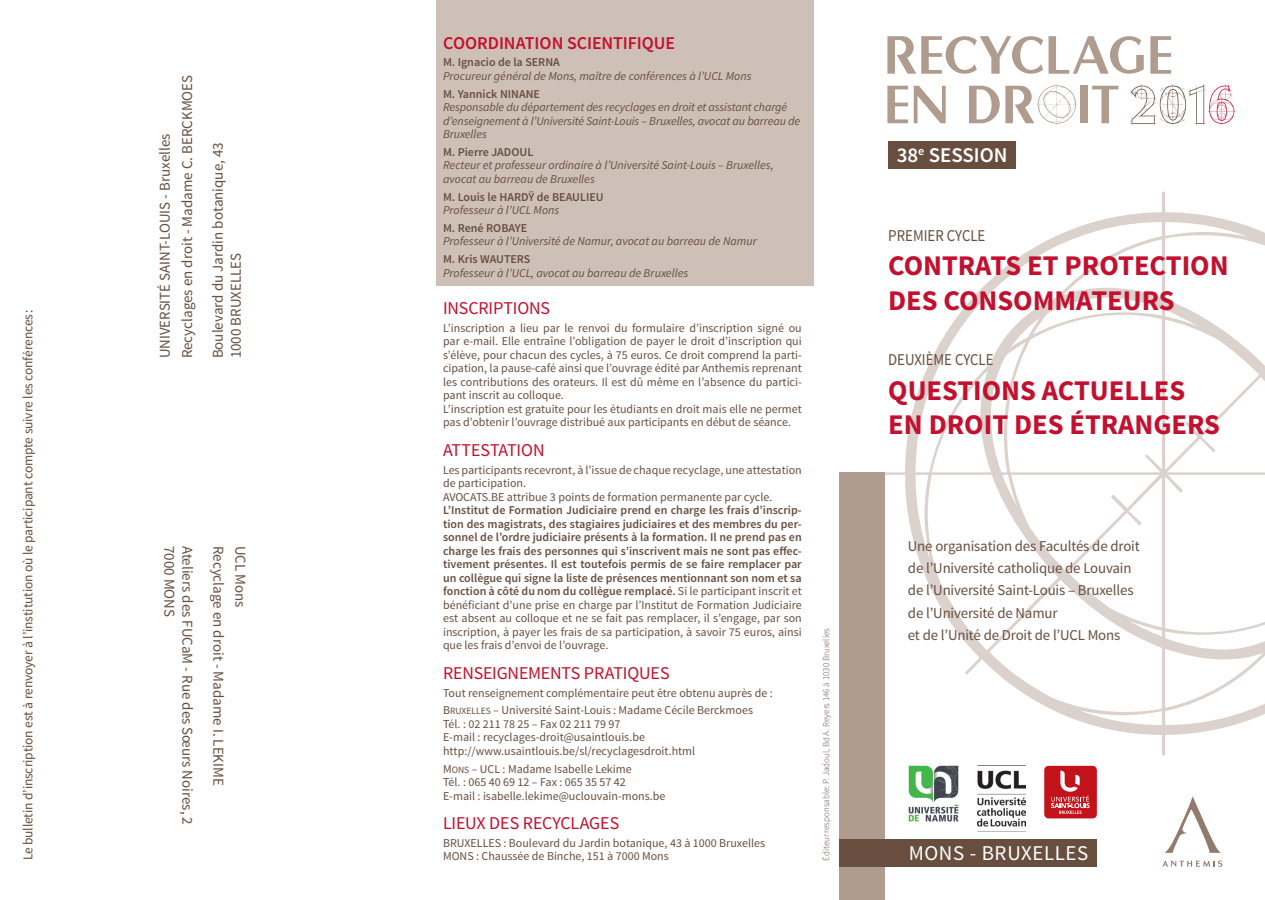
<style>
.page{position:relative;width:1265px;height:900px;background:#fff}
.page>*{position:absolute;margin:0;border:0;box-sizing:border-box;transform-origin:0 0}
.t1{font:60px/49.5px "Rubino Sans ICG Fill";letter-spacing:.005em;color:#af9c8f}
.t2{font:700 28.5px/34.2px "Source Sans Pro";color:#c3102f}
.t3{font:21px "Source Sans Pro Regular SC800";letter-spacing:.03em;color:#fff}
.t4{font:600 21px "Source Sans Pro";color:#fff}
.t5{font:18px "Source Sans Pro";letter-spacing:-.005em;color:#c3102f}
.t6{font:600 18px "Source Sans Pro";letter-spacing:-.005em;color:#c3102f}
.t7{font:16.5px "Source Sans Pro";color:#674e3f;scale:.9 1}
.t8{font:15px/22.2px "Source Sans Pro";letter-spacing:-.01em;color:#674e3f}
.t9{font:13.5px "Source Sans Pro";letter-spacing:-.01em;color:#674e3f}
.t10{font:12px/13.5px "Source Sans Pro";color:#674e3f}
.t11{font:600 12px/13.5px "Source Sans Pro";color:#674e3f;text-align:justify}
.t12{font:italic 12px/13.5px "Source Sans Pro";color:#674e3f}
.t13{font:9.6px "Source Sans Pro Regular SC800";color:#674e3f}
.t14{font:300 9px "Source Sans Pro";color:#674e3f}
.s1{font-weight:400}
.s2{font-size:12px}
.s3{font-family:"Source Sans Pro Regular SC800"}
.s4{font-family:"Source Sans Pro Regular SC800";font-size:9.6px}
.s5{font-family:"Rubino Sans ICG"}
.s6{font-family:"Rubino Sans ICG";color:#674e3f}
.s7{font-family:"Rubino Sans ICG";color:#c3102f}
.s8{font-family:"Source Sans Pro Semibold SC800";font-weight:400}
</style>
<div class="page">
<div style="left:436px;top:0;width:377px;height:286px;background:#cec0b6"></div>
<svg style="left:884px;top:192px;width:380px;height:563px"></svg>
<div style="left:839px;top:472px;width:45px;height:428px;background:#af9c8f"></div>
<div style="left:839px;top:839px;width:257px;height:27px;background:#674e3f"></div>
<div style="left:888px;top:141px;width:127px;height:28px;background:#674e3f"></div>
<img style="left:908px;top:765px;width:51px;height:57px">
<div style="left:1043px;top:765px;width:53px;height:53px;background:#c4121a;border-radius:4px"></div>
<svg style="left:1051px;top:770px;width:38px;height:44px"></svg>
<svg style="left:1166px;top:796px;width:54px;height:56px"></svg>
<svg style="left:1162px;top:860px;width:59px;height:6px"></svg>
<img style="left:977px;top:765px;width:48px;height:62px">
<p class="t9" style="left:20px;top:860px;width:552px;rotate:-90deg">Le bulletin d’inscription est à renvoyer à l’institution où le participant compte suivre les conférences:</p>
<p class="t8" style="left:154px;top:358px;width:285px;rotate:-90deg">UNIVERSITÉ SAINT-LOUIS - Bruxelles<br>Recyclages en droit - Madame C. BERCKMOES</p>
<p class="t8" style="left:209px;top:358px;width:218px;line-height:18px;rotate:-90deg">Boulevard du Jardin botanique, 43<br>1000 BRUXELLES</p>
<p class="t8" style="left:180px;top:545px;width:73px;rotate:90deg">7000 MONS</p>
<p class="t8" style="left:198px;top:545px;width:281px;rotate:90deg">Ateliers des FUCaM - Rue des Sœurs Noires, 2</p>
<p class="t8" style="left:229px;top:545px;width:241px;rotate:90deg">Recyclage en droit - Madame I. LEKIME</p>
<p class="t8" style="left:251px;top:545px;width:63px;rotate:90deg">UCL Mons</p>
<h3 class="t6" style="left:443px;top:31px;width:233px">COORDINATION SCIENTIFIQUE</h3>
<p class="t11" style="left:443px;top:56px;width:118px">M. Ignacio de la SERNA</p>
<p class="t12" style="left:443px;top:69px;width:310px">Procureur général de Mons, maître de conférences à l’UCL Mons</p>
<p class="t11" style="left:443px;top:87px;width:98px">M. Yannick NINANE</p>
<p class="t12" style="left:443px;top:100px;width:358px">Responsable du département des recyclages en droit et assistant chargé d’enseignement à l’Université Saint-Louis – Bruxelles, avocat au barreau de<br>Bruxelles</p>
<p class="t11" style="left:443px;top:145px;width:92px">M. Pierre JADOUL</p>
<p class="t12" style="left:443px;top:159px;width:332px">Recteur et professeur ordinaire à l’Université Saint-Louis – Bruxelles, avocat au barreau de Bruxelles</p>
<p class="t11" style="left:443px;top:190px;width:162px">M. Louis le HARDŸ de BEAULIEU</p>
<p class="t12" style="left:443px;top:203px;width:118px">Professeur à l’UCL Mons</p>
<p class="t11" style="left:443px;top:221px;width:86px">M. René ROBAYE</p>
<p class="t12" style="left:443px;top:235px;width:315px">Professeur à l’Université de Namur, avocat au barreau de Namur</p>
<p class="t11" style="left:443px;top:253px;width:89px">M. Kris WAUTERS</p>
<p class="t12" style="left:443px;top:266px;width:247px">Professeur à l’UCL, avocat au barreau de Bruxelles</p>
<h3 class="t5" style="left:443px;top:297px;width:108px">INSCRIPTIONS</h3>
<p class="t10" style="left:443px;top:321px;width:360px">L’inscription a lieu par le renvoi du formulaire d’inscription signé ou par e-mail. Elle entraîne l’obligation de payer le droit d’inscription qui s’élève, pour chacun des cycles, à 75 euros. Ce droit comprend la parti&shy;cipation, la pause-café ainsi que l’ouvrage édité par Anthemis reprenant les contributions des orateurs. Il est dû même en l’absence du partici&shy;pant inscrit au colloque.<br>L’inscription est gratuite pour les étudiants en droit mais elle ne permet pas d’obtenir l’ouvrage distribué aux participants en début de séance.</p>
<h3 class="t5" style="left:443px;top:439px;width:103px">ATTESTATION</h3>
<p class="t10" style="left:443px;top:463px;width:360px">Les participants recevront, à l’issue de chaque recyclage, une attestation de participation.<br>AVOCATS.BE attribue 3 points de formation permanente par cycle.</p>
<p class="t11" style="left:443px;top:504px;width:360px">L’Institut de Formation Judiciaire prend en charge les frais d’inscrip&shy;tion des magistrats, des stagiaires judiciaires et des membres du per&shy;sonnel de l’ordre judiciaire présents à la formation. Il ne prend pas en charge les frais des personnes qui s’inscrivent mais ne sont pas effec&shy;tivement présentes. Il est toutefois permis de se faire remplacer par un collègue qui signe la liste de présences mentionnant son nom et sa fonction à côté du nom du collègue remplacé. <span class="s1">Si le participant inscrit et bénéficiant d’une prise en charge par l’Institut de Formation Judiciaire est absent au colloque et ne se fait pas remplacer, il s’engage, par son inscription, à payer les frais de sa participation, à savoir 75 euros, ainsi que les frais d’envoi de l’ouvrage.</span></p>
<h3 class="t5" style="left:443px;top:661px;width:228px">RENSEIGNEMENTS PRATIQUES</h3>
<p class="t10" style="left:443px;top:686px;width:331px">Tout renseignement complémentaire peut être obtenu auprès de :</p>
<p class="t13" style="left:443px;top:705px;width:13px"><span class="s2">B</span>RUXELLES</p>
<p class="t10" style="left:443px;top:703px;width:311px;text-indent:50px">– Université Saint-Louis : Madame Cécile Berckmoes Tél. : 02 211 78 25 – Fax 02 211 79 97<br>E-mail : recyclages-droit@usaintlouis.be http://www.usaintlouis.be/sl/recyclagesdroit.html</p>
<p class="t10" style="left:443px;top:762px;width:224px"><span class="s3">M</span><span class="s4">ONS</span> – UCL : Madame Isabelle Lekime<br>Tél. : 065 40 69 12 – Fax : 065 35 57 42<br>E-mail : isabelle.lekime@uclouvain-mons.be</p>
<h3 class="t5" style="left:443px;top:812px;width:178px">LIEUX DES RECYCLAGES</h3>
<p class="t10" style="left:443px;top:836px;width:323px">BRUXELLES : Boulevard du Jardin botanique, 43 à 1000 Bruxelles<br>MONS : Chaussée de Binche, 151 à 7000 Mons</p>
<p class="t14" style="left:820px;top:860px;width:234px;rotate:-90deg">Éditeur responsable: P. Jadoul, Bd A. Reyers 146 à 1030 Bruxelles</p>
<h1 class="t1" style="left:884px;top:29px;width:353px">RECYCLAGE<br>EN DR<span class="s5">O</span>IT <span class="s6">201</span><span class="s7">6</span></h1>
<h3 class="t4" style="left:896px;top:141px;width:112px"><span class="s8">38</span><sup>e</sup> SESSION</h3>
<h3 class="t7" style="left:888px;top:225px;width:109px">PREMIER CYCLE</h3>
<h2 class="t2" style="left:888px;top:250px;width:342px">CONTRATS ET PROTECTION<br>DES CONSOMMATEURS</h2>
<h3 class="t7" style="left:888px;top:350px;width:118px">DEUXIÈME CYCLE</h3>
<h2 class="t2" style="left:888px;top:374px;width:333px">QUESTIONS ACTUELLES<br>EN DROIT DES ÉTRANGERS</h2>
<p class="t8" style="left:907px;top:535px;width:233px">Une organisation des Facultés de droit de l’Université catholique de Louvain de l’Université Saint-Louis – Bruxelles de l’Université de Namur<br>et de l’Unité de Droit de l’UCL Mons</p>
<h3 class="t3" style="left:908px;top:840px;width:181px">MONS - BRUXELLES</h3>
</div>
